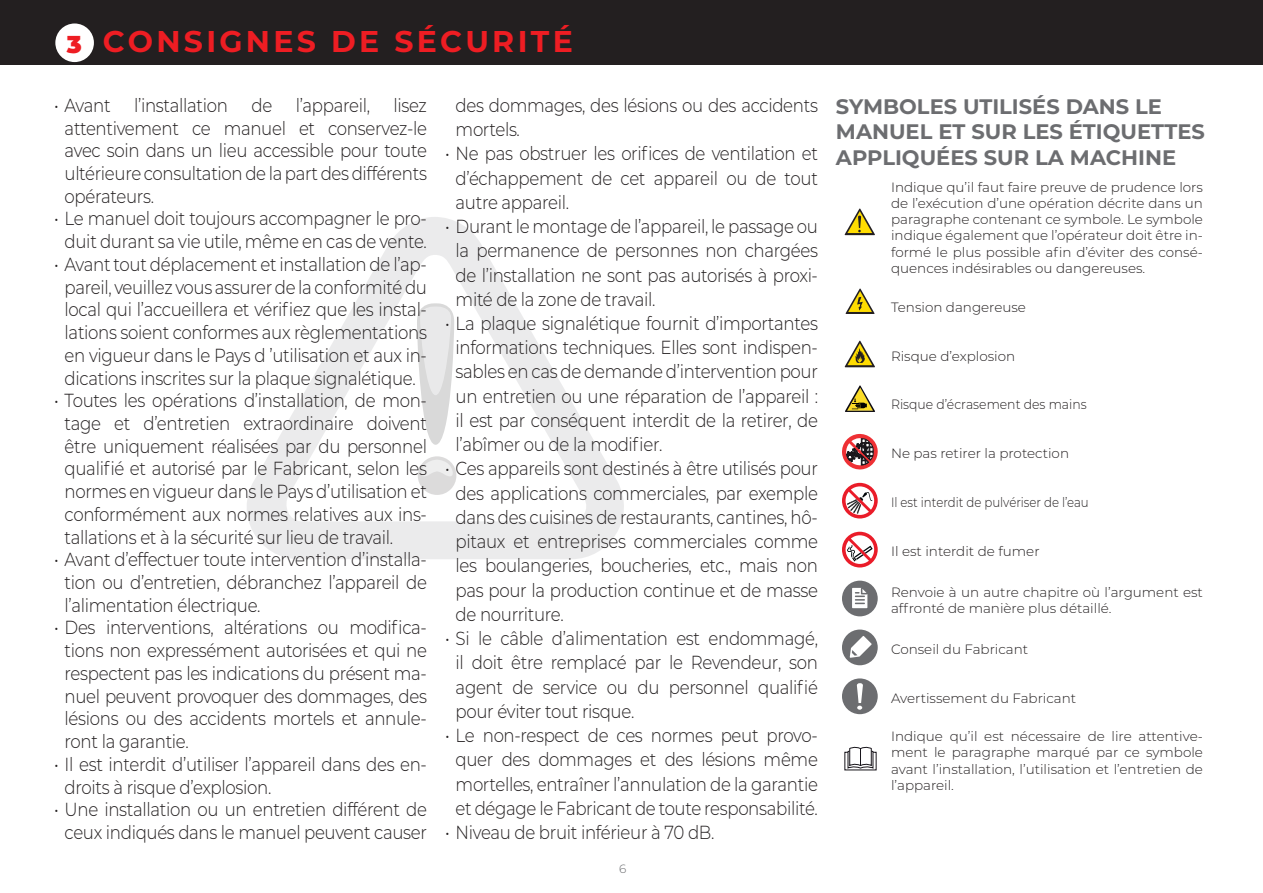
<style>
.page{position:relative;width:1263px;height:893px;background:#fff}
.page>*{position:absolute;margin:0;border:0;box-sizing:border-box;transform-origin:0 0}
.Titoli_rossi_IT{font:700 30px "Montserrat";letter-spacing:.11em;color:#ee1d23}
.Titoli_rossi_IT-2{font:900 24.45px "Montserrat";color:#ee1d23}
.Sottotitolo_IT{font:700 21px/25.5px "Montserrat";color:#6c6d70}
.t1{font:300 18.9px/22.6px "Montserrat";letter-spacing:-.02em;color:#231f20;text-align:justify;scale:.88 1}
.Testo_corrente_9_pt{font:300 13.5px/16.2px "Montserrat";color:#231f20;text-align:justify}
.Testo_corrente_9_pt-2{font:300 13.5px "Montserrat";color:#231f20;scale:.87 1}
.Testo_corrente_9_pt-3{font:300 13.5px "Montserrat";color:#231f20;scale:.92 1}
.t2{font:300 12px "Montserrat";color:#6c6d70}
</style>
<div class="page">
<div style="left:0;top:0;width:1263px;height:65px;background:#231f20"></div>
<svg style="left:247px;top:217px;width:377px;height:342px"></svg>
<svg style="left:417px;top:301px;width:37px;height:144px"></svg>
<div style="left:418px;top:456px;width:38px;height:39px;background:#dcdbdb;border-radius:50%"></div>
<svg style="left:420px;top:460px;width:34px;height:16px"></svg>
<svg style="left:845px;top:209px;width:30px;height:26px"></svg>
<svg style="left:846px;top:289px;width:28px;height:25px"></svg>
<svg style="left:845px;top:341px;width:30px;height:26px"></svg>
<svg style="left:845px;top:385px;width:30px;height:27px"></svg>
<svg style="left:842px;top:434px;width:36px;height:35px"></svg>
<svg style="left:842px;top:483px;width:36px;height:35px"></svg>
<svg style="left:842px;top:532px;width:36px;height:35px"></svg>
<div style="left:842px;top:581px;width:36px;height:35px;background:#6c6d70;border-radius:50%"></div>
<svg style="left:852px;top:588px;width:15px;height:20px"></svg>
<div style="left:842px;top:630px;width:36px;height:35px;background:#6c6d70;border-radius:50%"></div>
<svg style="left:850px;top:636px;width:22px;height:22px"></svg>
<div style="left:842px;top:678px;width:36px;height:36px;background:#6c6d70;border-radius:50%"></div>
<svg style="left:856px;top:683px;width:7px;height:27px"></svg>
<svg style="left:845px;top:752px;width:31px;height:18px"></svg>
<svg style="left:847px;top:746px;width:26px;height:23px"></svg>
<div style="left:55px;top:23px;width:39px;height:39px;background:#fff;border-radius:50%"></div>
<p class="Titoli_rossi_IT-2" style="left:67px;top:26px;width:16px">3</p>
<p class="Titoli_rossi_IT" style="left:103px;top:20px;width:471px">CONSIGNES DE SÉCURITÉ</p>
<p class="t1" style="left:65px;top:93px;width:413px;text-indent:-11px">• Avant l’installation de l’appareil, lisez attentivement ce manuel et conservez-le avec soin dans un lieu accessible pour toute ultérieure consultation de la part des différents opérateurs.</p>
<p class="t1" style="left:54px;top:207px;width:425px;text-align:center">• Le manuel doit toujours accompagner le pro&shy;duit durant sa vie utile, même en cas de vente.</p>
<p class="t1" style="left:54px;top:252px;width:425px;text-align:center">• Avant tout déplacement et installation de l’ap&shy;pareil, veuillez vous assurer de la conformité du local qui l’accueillera et vérifiez que les instal&shy;lations soient conformes aux règlementations en vigueur dans le Pays d ’utilisation et aux in&shy;dications inscrites sur la plaque signalétique.</p>
<p class="t1" style="left:65px;top:389px;width:413px;text-indent:-11px">• Toutes les opérations d’installation, de mon&shy;tage et d’entretien extraordinaire doivent être uniquement réalisées par du personnel qualifié et autorisé par le Fabricant, selon les normes en vigueur dans le Pays d’utilisation et conformément aux normes relatives aux ins&shy;tallations et à la sécurité sur lieu de travail.</p>
<p class="t1" style="left:65px;top:548px;width:413px;text-indent:-11px">• Avant d’effectuer toute intervention d’installa&shy;tion ou d’entretien, débranchez l’appareil de l’alimentation électrique.</p>
<p class="t1" style="left:65px;top:616px;width:413px;text-indent:-11px">• Des interventions, altérations ou modifica&shy;tions non expressément autorisées et qui ne respectent pas les indications du présent ma&shy;nuel peuvent provoquer des dommages, des lésions ou des accidents mortels et annule&shy;ront la garantie.</p>
<p class="t1" style="left:65px;top:752px;width:413px;text-indent:-11px">• Il est interdit d’utiliser l’appareil dans des en&shy;droits à risque d’explosion.</p>
<p class="t1" style="left:54px;top:798px;width:425px;text-align:center">• Une installation ou un entretien différent de ceux indiqués dans le manuel peuvent causer</p>
<p class="t1" style="left:456px;top:92px;width:413px;line-height:24.3px">des dommages, des lésions ou des accidents mortels.</p>
<p class="t1" style="left:456px;top:141px;width:413px;line-height:24.3px;text-indent:-11px">• Ne pas obstruer les orifices de ventilation et d’échappement de cet appareil ou de tout autre appareil.</p>
<p class="t1" style="left:456px;top:214px;width:413px;line-height:24.3px;text-indent:-11px">• Durant le montage de l’appareil, le passage ou la permanence de personnes non chargées de l’installation ne sont pas autorisés à proxi&shy;mité de la zone de travail.</p>
<p class="t1" style="left:456px;top:311px;width:413px;line-height:24.3px;text-indent:-11px">• La plaque signalétique fournit d’importantes informations techniques. Elles sont indispen&shy;sables en cas de demande d’intervention pour un entretien ou une réparation de l’appareil : il est par conséquent interdit de la retirer, de l’abîmer ou de la modifier.</p>
<p class="t1" style="left:456px;top:456px;width:413px;line-height:24.3px;text-indent:-11px">• Ces appareils sont destinés à être utilisés pour des applications commerciales, par exemple dans des cuisines de restaurants, cantines, hô&shy;pitaux et entreprises commerciales comme les boulangeries, boucheries, etc., mais non pas pour la production continue et de masse de nourriture.</p>
<p class="t1" style="left:456px;top:626px;width:413px;line-height:24.3px;text-indent:-11px">• Si le câble d’alimentation est endommagé, il doit être remplacé par le Revendeur, son agent de service ou du personnel qualifié pour éviter tout risque.</p>
<p class="t1" style="left:445px;top:723px;width:425px;line-height:24.3px;text-align:center">• Le non-respect de ces normes peut provo&shy;quer des dommages et des lésions même mortelles, entraîner l’annulation de la garantie et dégage le Fabricant de toute responsabilité.</p>
<p class="t1" style="left:445px;top:820px;width:308px">• Niveau de bruit inférieur à 70 dB.</p>
<p class="t2" style="left:619px;top:860px;width:9px">6</p>
<p class="Sottotitolo_IT" style="left:836px;top:93px;width:370px">SYMBOLES UTILISÉS DANS LE<br>MANUEL ET SUR LES ÉTIQUETTES<br>APPLIQUÉES SUR LA MACHINE</p>
<p class="Testo_corrente_9_pt" style="left:891px;top:178px;width:313px">Indique qu’il faut faire preuve de prudence lors de l’exécution d’une opération décrite dans un paragraphe contenant ce symbole. Le symbole indique également que l’opérateur doit être in&shy;formé le plus possible afin d’éviter des consé&shy;quences indésirables ou dangereuses.</p>
<p class="Testo_corrente_9_pt" style="left:891px;top:298px;width:136px">Tension dangereuse</p>
<p class="Testo_corrente_9_pt" style="left:891px;top:347px;width:126px">Risque d’explosion</p>
<p class="Testo_corrente_9_pt-3" style="left:891px;top:395px;width:214px">Risque d’écrasement des mains</p>
<p class="Testo_corrente_9_pt" style="left:891px;top:445px;width:180px">Ne pas retirer la protection</p>
<p class="Testo_corrente_9_pt-2" style="left:891px;top:493px;width:229px">Il est interdit de pulvériser de l’eau</p>
<p class="Testo_corrente_9_pt" style="left:891px;top:543px;width:150px">Il est interdit de fumer</p>
<p class="Testo_corrente_9_pt" style="left:891px;top:584px;width:313px">Renvoie à un autre chapitre où l’argument est affronté de manière plus détaillé.</p>
<p class="Testo_corrente_9_pt" style="left:891px;top:641px;width:139px">Conseil du Fabricant</p>
<p class="Testo_corrente_9_pt" style="left:891px;top:689px;width:187px">Avertissement du Fabricant</p>
<p class="Testo_corrente_9_pt" style="left:891px;top:728px;width:313px">Indique qu’il est nécessaire de lire attentive&shy;ment le paragraphe marqué par ce symbole avant l’installation, l’utilisation et l’entretien de l’appareil.</p>
</div>
